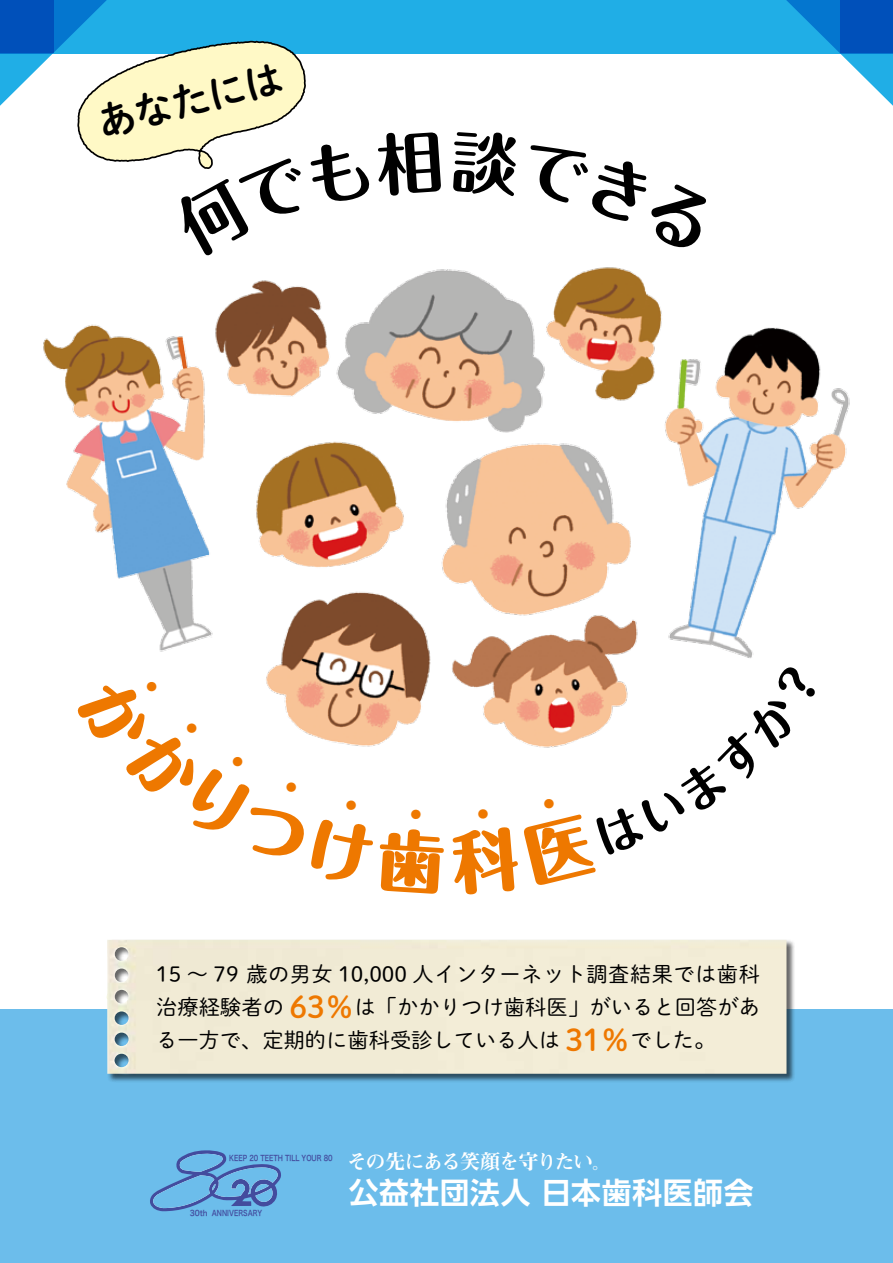
<style>
.page{position:relative;width:893px;height:1263px;background:#fff}
.page>*{position:absolute;margin:0;border:0;box-sizing:border-box;transform-origin:0 0}
.t1{font:39.3px "Shuei M Go Std B";color:#000}
.t2{font:700 29.7px "UD Shin Go Pr 6 De";letter-spacing:.02em;color:#fff}
.t3{font:21.3px/33px "Shuei M Go Std L";letter-spacing:.005em;color:#000;text-align:justify}
.t4{font:20.25px "Midashi Min Pr 6 MA31";letter-spacing:-.065em;color:#fff}
.t5{font:7.8px "Hira Sans Old Std W6";color:#434c9e;scale:.8 1}
.t6{font:7.8px "Hira Sans Old Std W6";color:#434c9e;scale:.9 1}
.s1{font-family:"Shuei M Go Std B";font-size:29.7px;color:#ee7800}
</style>
<div class="page">
<div style="left:0;top:1010px;width:893px;height:253px;background:#6cbdeb"></div>
<div style="left:0;top:0;width:893px;height:53px;background:#20aee6"></div>
<svg style="left:773px;top:0;width:120px;height:106px"></svg>
<div style="left:107px;top:939px;width:688px;height:144px;background:#000;opacity:.6"></div>
<div style="left:106px;top:940px;width:680px;height:134px;background:#f1ebd5"></div>
<svg style="left:150px;top:1150px;width:131px;height:61px"></svg>
<img style="left:43px;top:267px;width:807px;height:397px">
<svg style="left:0;top:0;width:441px;height:169px"></svg>
<svg style="left:266px;top:664px;width:362px;height:84px"></svg>
<h1 class="t1" style="left:91px;top:95px;width:191px;rotate:-14deg">あなたには</h1>
<p class="t3" style="left:156px;top:957px;width:605px">15 ～ 79 歳の男女 10,000 人インターネット調査結果では歯科治療経験者の <span class="s1">63％</span>は「かかりつけ歯科医」がいると回答がある一方で、定期的に歯科受診している人は <span class="s1">31％</span>でした。</p>
<p class="t5" style="left:229px;top:1152px;width:131px">KEEP 20 TEETH TILL YOUR 80</p>
<p class="t6" style="left:190px;top:1206px;width:82px">30th ANNIVERSARY</p>
<p class="t4" style="left:347px;top:1146px;width:267px">その先にある笑顔を守りたい。</p>
<h2 class="t2" style="left:349px;top:1169px;width:406px">公益社団法人 日本歯科医師会</h2>
</div>
